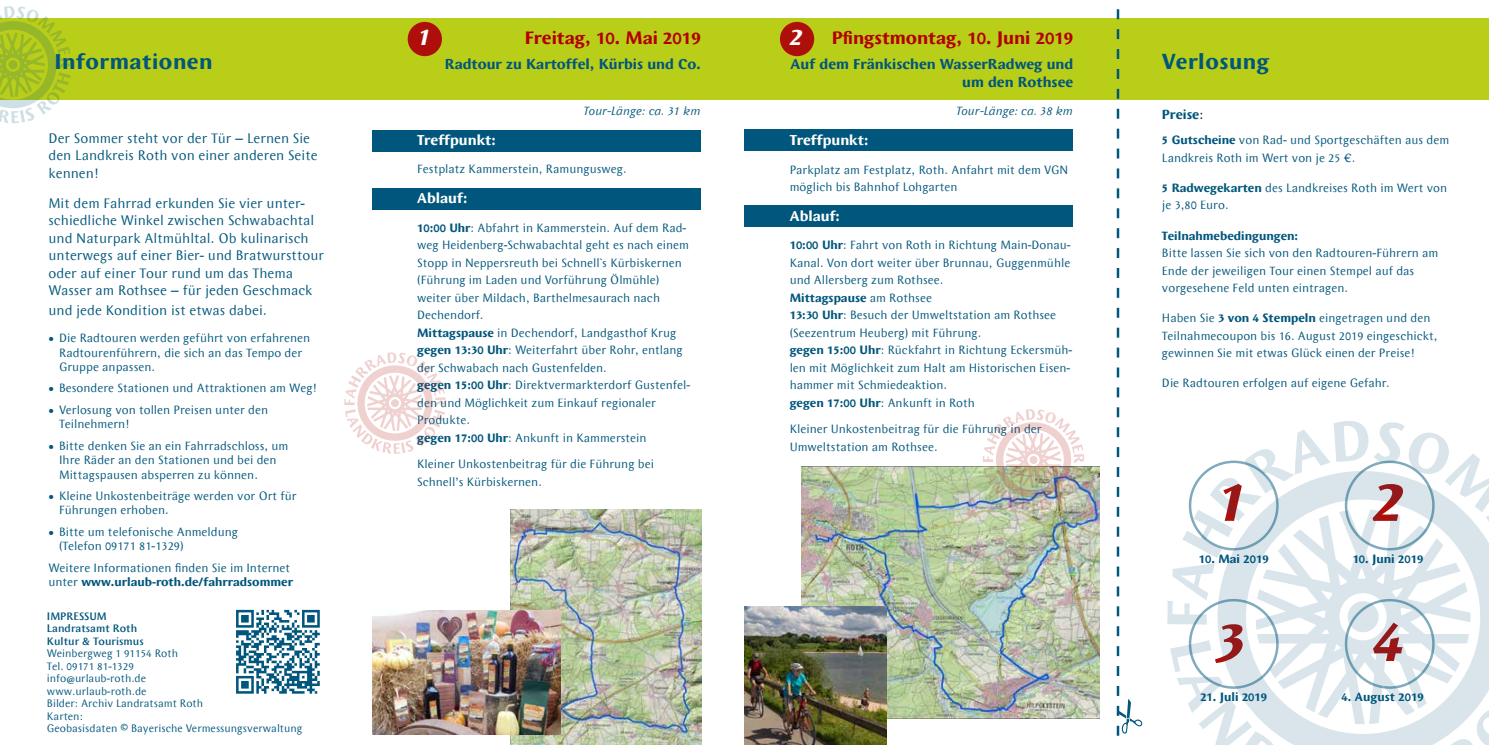
<style>
.page{position:relative;width:1489px;height:745px;background:#fff}
.page>*{position:absolute;margin:0;border:0;box-sizing:border-box;transform-origin:0 0}
.t1{font:italic 700 60px "Wunderlich";color:#ae0f0a}
.t2{font:italic 700 25px "Wunderlich";color:#fff}
.t3{font:700 22.5px "Wunderlich";letter-spacing:.025em;color:#00567c}
.t4{font:700 18.75px "Wunderlich";color:#b20000}
.t5{font:700 15px/17.5px "Wunderlich";color:#00567c;text-align:right}
.t6{font:700 15px "Wunderlich";color:#fff}
.t7{font:14.38px/17.5px "Wunderlich";color:#00567c}
.t8{font:700 13.75px "Wunderlich";color:#00567c}
.t9{font:12.5px/17.5px "Wunderlich";color:#00567c}
.t10{font:700 12.5px "Wunderlich";color:#00567c}
.t11{font:italic 12.5px "Wunderlich";color:#00567c}
.t12{font:11.25px/12.5px "Wunderlich";color:#00567c}
.t13{font:500 11.25px/12.5px "Wunderlich";color:#00567c}
.s1{font-weight:700}
.s2{font-weight:400;color:#000}
</style>
<div class="page">
<div style="left:0;top:18px;width:1488px;height:81px;background:#b9ce18"></div>
<div style="left:372px;top:130px;width:328px;height:21px;background:#00567c"></div>
<div style="left:372px;top:188px;width:328px;height:21px;background:#00567c"></div>
<div style="left:744px;top:129px;width:328px;height:22px;background:#00567c"></div>
<div style="left:744px;top:205px;width:328px;height:21px;background:#00567c"></div>
<svg style="left:0;top:6px;width:71px;height:117px"></svg>
<div style="left:8px;top:60px;width:10px;height:9px;background:#96b72a;border-radius:50%"></div>
<svg style="left:1116px;top:9px;width:26px;height:727px"></svg>
<div style="left:407px;top:22px;width:35px;height:34px;background:#ae0f0a;border-radius:50%"></div>
<div style="left:780px;top:22px;width:34px;height:34px;background:#ae0f0a;border-radius:50%"></div>
<svg style="left:236px;top:609px;width:84px;height:84px"></svg>
<img style="left:801px;top:466px;width:298px;height:251px">
<img style="left:510px;top:509px;width:191px;height:235px">
<img style="left:372px;top:610px;width:188px;height:123px">
<svg style="left:1170px;top:639px;width:28px;height:74px"></svg>
<svg style="left:1198px;top:624px;width:290px;height:120px;fill:#d9e5eb"></svg>
<svg style="left:1167px;top:421px;width:321px;height:203px"></svg>
<svg style="left:1255px;top:509px;width:215px;height:214px;fill:#dbe7ec"></svg>
<svg style="left:1347px;top:600px;width:31px;height:32px"></svg>
<img style="left:982px;top:409px;width:102px;height:101px">
<svg style="left:1029px;top:455px;width:8px;height:8px"></svg>
<svg style="left:344px;top:352px;width:101px;height:101px"></svg>
<div style="left:391px;top:399px;width:8px;height:8px;background:#efd1d0;border-radius:50%"></div>
<img style="left:744px;top:606px;width:142px;height:138px">
<h2 class="t2" style="left:418px;top:23px;width:14px">1</h2>
<h2 class="t2" style="left:790px;top:23px;width:14px">2</h2>
<h3 class="t4" style="left:831px;top:27px;width:243px">Pfingstmontag, 10. Juni 2019</h3>
<p class="t5" style="left:790px;top:55px;width:284px">Auf dem Fränkischen WasserRadweg und um den Rothsee</p>
<p class="t11" style="left:956px;top:104px;width:118px">Tour-Länge: ca. 38 km</p>
<p class="t6" style="left:789px;top:132px;width:80px">Treffpunkt:</p>
<p class="t9" style="left:789px;top:161px;width:280px">Parkplatz am Festplatz, Roth. Anfahrt mit dem VGN möglich bis Bahnhof Lohgarten</p>
<p class="t6" style="left:789px;top:207px;width:52px">Ablauf:</p>
<p class="t9" style="left:789px;top:236px;width:284px"><span class="s1">10:00 Uhr</span>: Fahrt von Roth in Richtung Main-Donau-Kanal. Von dort weiter über Brunnau, Guggenmühle und Allersberg zum Rothsee.<br><span class="s1">Mittagspause</span> am Rothsee<br><span class="s1">13:30 Uhr</span>: Besuch der Umweltstation am Rothsee (Seezentrum Heuberg) mit Führung.<br><span class="s1">gegen 15:00 Uhr</span>: Rückfahrt in Richtung Eckersmüh&shy;len mit Möglichkeit zum Halt am Historischen Eisen&shy;hammer mit Schmiedeaktion.<br><span class="s1">gegen 17:00 Uhr</span>: Ankunft in Roth</p>
<p class="t9" style="left:789px;top:420px;width:253px">Kleiner Unkostenbeitrag für die Führung in der<br>Umweltstation am Rothsee.</p>
<h3 class="t4" style="left:525px;top:27px;width:177px">Freitag, 10. Mai 2019</h3>
<p class="t5" style="left:445px;top:55px;width:257px">Radtour zu Kartoffel, Kürbis und Co.</p>
<p class="t11" style="left:584px;top:104px;width:118px">Tour-Länge: ca. 31 km</p>
<p class="t6" style="left:417px;top:131px;width:80px">Treffpunkt:</p>
<p class="t9" style="left:417px;top:160px;width:211px">Festplatz Kammerstein, Ramungusweg.</p>
<p class="t6" style="left:417px;top:190px;width:52px">Ablauf:</p>
<p class="t9" style="left:417px;top:218px;width:274px"><span class="s1">10:00 Uhr</span>: Abfahrt in Kammerstein. Auf dem Rad&shy;weg Heidenberg-Schwabachtal geht es nach einem Stopp in Neppersreuth bei Schnell`s Kürbiskernen (Führung im Laden und Vorführung Ölmühle) weiter über Mildach, Barthelmesaurach nach Dechendorf.<br><span class="s1">Mittagspause</span> in Dechendorf, Landgasthof Krug <span class="s1">gegen 13:30 Uhr</span>: Weiterfahrt über Rohr, entlang der Schwabach nach Gustenfelden.<br><span class="s1">gegen 15:00 Uhr</span>: Direktvermarkterdorf Gustenfel&shy;den und Möglichkeit zum Einkauf regionaler Produkte.<br><span class="s1">gegen 17:00 Uhr</span>: Ankunft in Kammerstein</p>
<p class="t9" style="left:417px;top:455px;width:238px">Kleiner Unkostenbeitrag für die Führung bei<br>Schnell’s Kürbiskernen.</p>
<h3 class="t3" style="left:54px;top:48px;width:160px">Informationen</h3>
<h3 class="t3" style="left:1161px;top:48px;width:109px">Verlosung</h3>
<p class="t8" style="left:1161px;top:107px;width:43px">Preise<span class="s2">:</span></p>
<p class="t9" style="left:1161px;top:131px;width:289px"><span class="s1">5 Gutscheine</span> von Rad- und Sportgeschäften aus dem<br>Landkreis Roth im Wert von je 25 €.</p>
<p class="t9" style="left:1161px;top:179px;width:287px"><span class="s1">5 Radwegekarten</span> des Landkreises Roth im Wert von je 3,80 Euro.</p>
<p class="t10" style="left:1161px;top:228px;width:138px">Teilnahmebedingungen:</p>
<p class="t9" style="left:1161px;top:244px;width:278px">Bitte lassen Sie sich von den Radtouren-Führern am<br>Ende der jeweiligen Tour einen Stempel auf das vorgesehene Feld unten eintragen.</p>
<p class="t9" style="left:1161px;top:309px;width:277px">Haben Sie <span class="s1">3 von 4 Stempeln</span> eingetragen und den<br>Teilnahmecoupon bis 16. August 2019 eingeschickt, gewinnen Sie mit etwas Glück einen der Preise!</p>
<p class="t9" style="left:1161px;top:374px;width:229px">Die Radtouren erfolgen auf eigene Gefahr.</p>
<p class="t7" style="left:48px;top:129px;width:271px">Der Sommer steht vor der Tür – Lernen Sie den Landkreis Roth von einer anderen Seite kennen!</p>
<p class="t7" style="left:48px;top:194px;width:277px">Mit dem Fahrrad erkunden Sie vier unter&shy;schiedliche Winkel zwischen Schwabachtal und Naturpark Altmühltal. Ob kulinarisch unterwegs auf einer Bier- und Bratwursttour oder auf einer Tour rund um das Thema Wasser am Rothsee – für jeden Geschmack</p>
<p class="t7" style="left:48px;top:301px;width:220px">und jede Kondition ist etwas dabei.</p>
<p class="t9" style="left:59px;top:330px;width:252px;line-height:14.4px;text-indent:-11px">• Die Radtouren werden geführt von erfahrenen<br>Radtourenführern, die sich an das Tempo der<br>Gruppe anpassen.</p>
<p class="t9" style="left:48px;top:379px;width:270px">• Besondere Stationen und Attraktionen am Weg!</p>
<p class="t9" style="left:59px;top:402px;width:210px;line-height:14.4px;text-indent:-11px">• Verlosung von tollen Preisen unter den<br>Teilnehmern!</p>
<p class="t9" style="left:59px;top:438px;width:231px;line-height:14.4px;text-indent:-11px">• Bitte denken Sie an ein Fahrradschloss, um<br>Ihre Räder an den Stationen und bei den<br>Mittagspausen absperren zu können.</p>
<p class="t9" style="left:59px;top:488px;width:239px;line-height:14.4px;text-indent:-11px">• Kleine Unkostenbeiträge werden vor Ort für<br>Führungen erhoben.</p>
<p class="t9" style="left:59px;top:524px;width:180px;line-height:14.4px;text-indent:-11px">• Bitte um telefonische Anmeldung (Telefon 09171 81-1329)</p>
<p class="t9" style="left:48px;top:560px;width:246px;line-height:14.4px">Weitere Informationen finden Sie im Internet unter <span class="s1">www.urlaub-roth.de/fahrradsommer</span></p>
<h1 class="t1" style="left:1216px;top:466px;width:31px">1</h1>
<h1 class="t1" style="left:1373px;top:466px;width:31px">2</h1>
<p class="t10" style="left:1198px;top:551px;width:71px">10. Mai 2019</p>
<p class="t10" style="left:1352px;top:551px;width:72px">10. Juni 2019</p>
<p class="t13" style="left:47px;top:609px;width:98px">IMPRESSUM<br>Landratsamt Roth<br>Kultur &amp; Tourismus</p>
<p class="t12" style="left:47px;top:646px;width:257px">Weinbergweg 1 91154 Roth<br>Tel. 09171 81-1329<br>info@urlaub-roth.de<br>www.urlaub-roth.de<br>Bilder: Archiv Landratsamt Roth<br>Karten:<br>Geobasisdaten © Bayerische Vermessungsverwaltung</p>
<h1 class="t1" style="left:1216px;top:606px;width:31px">3</h1>
<h1 class="t1" style="left:1374px;top:606px;width:31px">4</h1>
<p class="t10" style="left:1200px;top:689px;width:68px">21. Juli 2019</p>
<p class="t10" style="left:1341px;top:689px;width:83px">4. August 2019</p>
</div>
